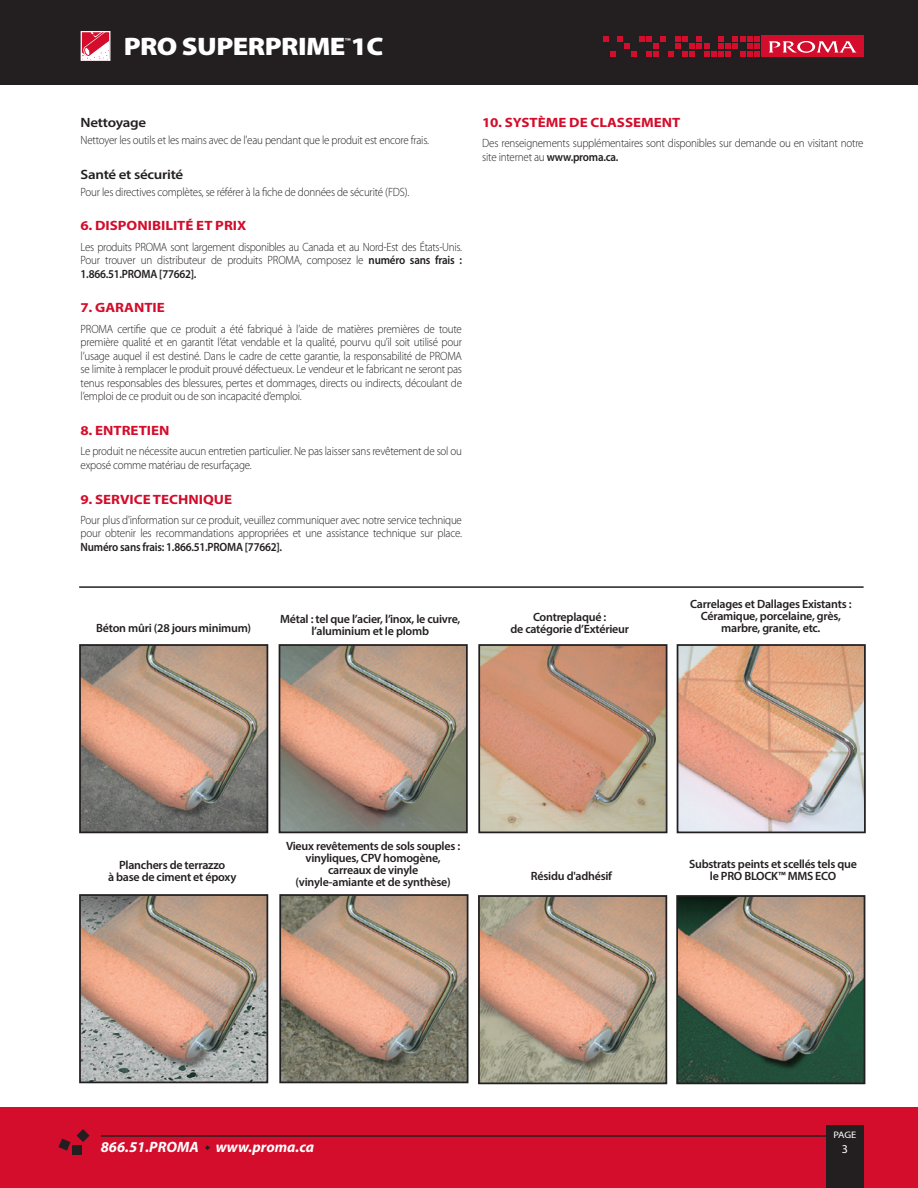
<style>
.page{position:relative;width:918px;height:1188px;background:#fff}
.page>*{position:absolute;margin:0;border:0;box-sizing:border-box;transform-origin:0 0}
.Product_Name{font:900 25.35px "Myriad Pro";letter-spacing:-.02em;color:#fff;scale:1.11 1}
.t1{font:italic 700 15px "Myriad Pro";color:#fff}
.t2{font:700 13.5px "Myriad Pro";color:#d30d2b;scale:1.11 1}
.Subtitle{font:600 13.5px "Myriad Pro";letter-spacing:-.02em;color:#231f20;scale:1.11 1}
.Long_Description{font:300 12px/13.5px "Myriad Pro";letter-spacing:-.02em;color:#231f20;text-align:justify;scale:.92 1}
.t3{font:600 12px/12px "Myriad Pro";letter-spacing:-.02em;color:#231f20;text-align:center}
.Body_Bullet{font:300 12px "Myriad Pro";letter-spacing:-.02em;color:#231f20;scale:.92 1}
.t4{font:12px "Myriad Pro";color:#fff}
.t5{font:9.45px "Myriad Pro";color:#fff;scale:1.11 1}
.Product_Name-2{font:600 8.4px "Myriad Pro";color:#fff;scale:1.11 1}
.s1{font-weight:600}
</style>
<div class="page">
<div style="left:0;top:0;width:918px;height:85px;background:#231f20"></div>
<div style="left:0;top:1107px;width:918px;height:81px;background:#d30d2b"></div>
<div style="left:826px;top:1125px;width:38px;height:63px;background:#231f20"></div>
<hr style="left:101px;top:1135px;width:725px;height:2px;background:#231f20">
<svg style="left:83px;top:33px;width:25px;height:26px"></svg>
<div style="left:81px;top:31px;width:29px;height:30px;border:1px solid #fff"></div>
<div style="left:761px;top:36px;width:103px;height:21px;background:#d30d2b"></div>
<svg style="left:603px;top:36px;width:157px;height:21px"></svg>
<svg style="left:769px;top:41px;width:88px;height:12px"></svg>
<div style="left:73px;top:1145px;width:9px;height:9px;background:#231f20"></div>
<svg style="left:77px;top:1129px;width:13px;height:13px"></svg>
<svg style="left:58px;top:1139px;width:12px;height:12px"></svg>
<img style="left:82px;top:647px;width:183px;height:183px">
<div style="left:79px;top:644px;width:189px;height:189px;border:2px solid #231f20"></div>
<img style="left:481px;top:647px;width:183px;height:183px">
<div style="left:478px;top:644px;width:189px;height:189px;border:2px solid #231f20"></div>
<img style="left:282px;top:647px;width:183px;height:183px">
<div style="left:279px;top:644px;width:189px;height:189px;border:2px solid #231f20"></div>
<img style="left:680px;top:647px;width:183px;height:183px">
<div style="left:677px;top:644px;width:189px;height:189px;border:2px solid #231f20"></div>
<hr style="left:79px;top:586px;width:785px;height:2px;background:#231f20">
<img style="left:282px;top:897px;width:183px;height:183px">
<div style="left:279px;top:894px;width:189px;height:189px;border:2px solid #231f20"></div>
<img style="left:82px;top:897px;width:183px;height:183px">
<div style="left:79px;top:894px;width:189px;height:189px;border:2px solid #231f20"></div>
<img style="left:481px;top:898px;width:183px;height:183px">
<div style="left:478px;top:895px;width:189px;height:189px;border:2px solid #231f20"></div>
<img style="left:679px;top:898px;width:183px;height:183px">
<div style="left:676px;top:895px;width:189px;height:189px;border:2px solid #231f20"></div>
<p class="Product_Name-2" style="left:345px;top:35px;width:7px">™</p>
<p class="Product_Name" style="left:124px;top:30px;width:235px">PRO SUPERPRIME 1C</p>
<p class="Subtitle" style="left:81px;top:114px;width:61px">Nettoyage</p>
<p class="Body_Bullet" style="left:81px;top:133px;width:380px">Nettoyer les outils et les mains avec de l'eau pendant que le produit est encore frais.</p>
<p class="Subtitle" style="left:81px;top:166px;width:94px">Santé et sécurité</p>
<p class="Long_Description" style="left:81px;top:185px;width:359px">Pour les directives complètes, se référer à la fiche de données de sécurité (FDS).</p>
<p class="t2" style="left:81px;top:217px;width:151px">6. DISPONIBILITÉ ET PRIX</p>
<p class="Long_Description" style="left:81px;top:240px;width:416px">Les produits PROMA sont largement disponibles au Canada et au Nord-Est des États-Unis.<br>Pour trouver un distributeur de produits PROMA, composez le <span class="s1">numéro sans frais :<br>1.866.51.PROMA [77662].</span></p>
<p class="t2" style="left:81px;top:299px;width:77px">7. GARANTIE</p>
<p class="Long_Description" style="left:81px;top:322px;width:416px">PROMA certifie que ce produit a été fabriqué à l’aide de matières premières de toute première qualité et en garantit l’état vendable et la qualité, pourvu qu’il soit utilisé pour l’usage auquel il est destiné. Dans le cadre de cette garantie, la responsabilité de PROMA se limite à remplacer le produit prouvé défectueux. Le vendeur et le fabricant ne seront pas tenus responsables des blessures, pertes et dommages, directs ou indirects, découlant de l’emploi de ce produit ou de son incapacité d’emploi.</p>
<p class="t2" style="left:81px;top:422px;width:82px">8. ENTRETIEN</p>
<p class="Long_Description" style="left:81px;top:444px;width:416px">Le produit ne nécessite aucun entretien particulier. Ne pas laisser sans revêtement de sol ou exposé comme matériau de resurfaçage.</p>
<p class="t2" style="left:81px;top:490px;width:138px">9. SERVICE TECHNIQUE</p>
<p class="Long_Description" style="left:81px;top:513px;width:416px">Pour plus d'information sur ce produit, veuillez communiquer avec notre service technique pour obtenir les recommandations appropriées et une assistance technique sur place.<br><span class="s1">Numéro sans frais: 1.866.51.PROMA [77662].</span></p>
<p class="t2" style="left:482px;top:113px;width:180px">10. SYSTÈME DE CLASSEMENT</p>
<p class="Long_Description" style="left:482px;top:136px;width:416px">Des renseignements supplémentaires sont disponibles sur demande ou en visitant notre site internet au <span class="s1">www.proma.ca.</span></p>
<p class="t3" style="left:96px;top:622px;width:157px">Béton mûri (28 jours minimum)</p>
<p class="t3" style="left:280px;top:613px;width:182px">Métal : tel que l’acier, l’inox, le cuivre, l’aluminium et le plomb</p>
<p class="t3" style="left:510px;top:611px;width:120px">Contreplaqué :<br>de catégorie d’Extérieur</p>
<p class="t3" style="left:690px;top:598px;width:163px">Carrelages et Dallages Existants :<br>Céramique, porcelaine, grès, marbre, granite, etc.</p>
<p class="t3" style="left:286px;top:840px;width:176px">Vieux revêtements de sols souples : vinyliques, CPV homogène, carreaux de vinyle<br>(vinyle-amiante et de synthèse)</p>
<p class="t3" style="left:108px;top:858px;width:130px">Planchers de terrazzo<br>à base de ciment et époxy</p>
<p class="t3" style="left:689px;top:858px;width:169px">Substrats peints et scellés tels que le PRO BLOCK™ MMS ECO</p>
<p class="t3" style="left:531px;top:870px;width:83px">Résidu d'adhésif</p>
<p class="t1" style="left:101px;top:1137px;width:215px">866.51.PROMA www.proma.ca</p>
<p class="t5" style="left:834px;top:1129px;width:22px">PAGE</p>
<p class="t4" style="left:842px;top:1141px;width:8px">3</p>
</div>
